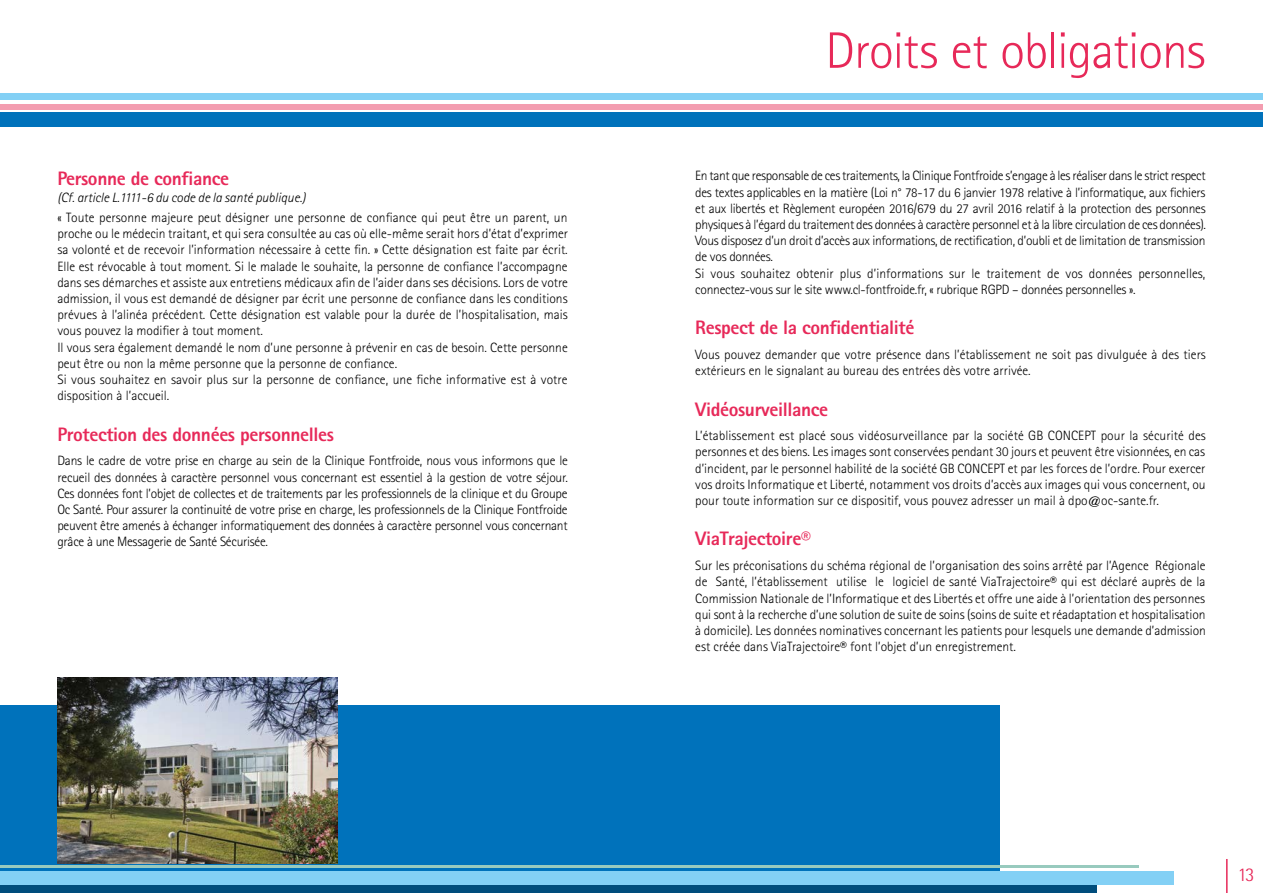
<style>
.page{position:relative;width:1263px;height:893px;background:#fff}
.page>*{position:absolute;margin:0;border:0;box-sizing:border-box;transform-origin:0 0}
.t1{font:300 51.3px "Rotis Sans Serif";letter-spacing:-.02em;color:#e72959}
.t2{font:800 19.5px "Rotis Sans Serif";letter-spacing:-.02em;color:#e72959}
.t3{font:300 19.5px "Rotis Semi Sans";color:#e72959}
.t4{font:300 13.5px/16.2px "Rotis Sans Serif";color:#000;text-align:justify}
.t5{font:300 13.5px/16.2px "Rotis Sans Serif";letter-spacing:-.02em;color:#000}
.t6{font:italic 300 13.5px "Rotis Sans Serif";color:#000}
</style>
<div class="page">
<hr style="left:1226px;top:859px;width:1px;height:34px;background:#e72959">
<div style="left:0;top:706px;width:999px;height:187px;background:#0072bb"></div>
<div style="left:0;top:884px;width:1096px;height:9px;background:#004d7c"></div>
<hr style="left:0;top:866px;width:1138px;height:2px;background:#98cabe">
<div style="left:0;top:872px;width:1173px;height:13px;background:#83d0f5"></div>
<div style="left:0;top:94px;width:1263px;height:6px;background:#83d0f5"></div>
<div style="left:0;top:104px;width:1263px;height:5px;background:#f39db0"></div>
<div style="left:0;top:113px;width:1263px;height:14px;background:#0072bb"></div>
<img style="left:57px;top:677px;width:280px;height:187px">
<h2 class="t2" style="left:57px;top:166px;width:173px">Personne de confiance</h2>
<p class="t6" style="left:57px;top:189px;width:250px">(Cf. article L.1111-6 du code de la santé publique.)</p>
<p class="t4" style="left:57px;top:209px;width:512px;text-align:left">« Toute personne majeure peut désigner une personne de confiance qui peut être un parent, un proche ou le médecin traitant, et qui sera consultée au cas où elle-même serait hors d’état d’exprimer sa volonté et de recevoir l’information nécessaire à cette fin. » Cette désignation est faite par écrit.<br>Elle est révocable à tout moment. Si le malade le souhaite, la personne de confiance l’accompagne dans ses démarches et assiste aux entretiens médicaux afin de l’aider dans ses décisions. Lors de votre admission, il vous est demandé de désigner par écrit une personne de confiance dans les conditions prévues à l’alinéa précédent. Cette désignation est valable pour la durée de l’hospitalisation, mais vous pouvez la modifier à tout moment.<br>Il vous sera également demandé le nom d’une personne à prévenir en cas de besoin. Cette personne peut être ou non la même personne que la personne de confiance.<br>Si vous souhaitez en savoir plus sur la personne de confiance, une fiche informative est à votre disposition à l’accueil.</p>
<h2 class="t2" style="left:57px;top:422px;width:278px">Protection des données personnelles</h2>
<p class="t4" style="left:57px;top:453px;width:512px">Dans le cadre de votre prise en charge au sein de la Clinique Fontfroide, nous vous informons que le recueil des données à caractère personnel vous concernant est essentiel à la gestion de votre séjour.<br>Ces données font l’objet de collectes et de traitements par les professionnels de la clinique et du Groupe Oc Santé. Pour assurer la continuité de votre prise en charge, les professionnels de la Clinique Fontfroide peuvent être amenés à échanger informatiquement des données à caractère personnel vous concernant grâce à une Messagerie de Santé Sécurisée.</p>
<h1 class="t1" style="left:825px;top:21px;width:382px">Droits et obligations</h1>
<p class="t5" style="left:695px;top:168px;width:512px">En tant que responsable de ces traitements, la Clinique Fontfroide s’engage à les réaliser dans le strict respect des textes applicables en la matière (Loi n° 78-17 du 6 janvier 1978 relative à l’informatique, aux fichiers et aux libertés et Règlement européen 2016/679 du 27 avril 2016 relatif à la protection des personnes physiques à l’égard du traitement des données à caractère personnel et à la libre circulation de ces données).<br>Vous disposez d’un droit d’accès aux informations, de rectification, d’oubli et de limitation de transmission de vos données.<br>Si vous souhaitez obtenir plus d’informations sur le traitement de vos données personnelles, connectez‑vous sur le site www.cl-fontfroide.fr, « rubrique RGPD – données personnelles ».</p>
<h2 class="t2" style="left:695px;top:315px;width:221px">Respect de la confidentialité</h2>
<p class="t4" style="left:695px;top:346px;width:512px">Vous pouvez demander que votre présence dans l’établissement ne soit pas divulguée à des tiers extérieurs en le signalant au bureau des entrées dès votre arrivée.</p>
<h2 class="t2" style="left:695px;top:396px;width:134px">Vidéosurveillance</h2>
<p class="t4" style="left:695px;top:428px;width:512px">L’établissement est placé sous vidéosurveillance par la société GB CONCEPT pour la sécurité des personnes et des biens. Les images sont conservées pendant 30 jours et peuvent être visionnées, en cas d’incident, par le personnel habilité de la société GB CONCEPT et par les forces de l’ordre. Pour exercer vos droits Informatique et Liberté, notamment vos droits d’accès aux images qui vous concernent, ou pour toute information sur ce dispositif, vous pouvez adresser un mail à dpo@oc-sante.fr.</p>
<h2 class="t2" style="left:695px;top:526px;width:117px">ViaTrajectoire®</h2>
<p class="t4" style="left:695px;top:557px;width:512px">Sur les préconisations du schéma régional de l’organisation des soins arrêté par l’Agence Régionale de Santé, l’établissement utilise le logiciel de santé ViaTrajectoire® qui est déclaré auprès de la Commission Nationale de l’Informatique et des Libertés et offre une aide à l’orientation des personnes qui sont à la recherche d’une solution de suite de soins (soins de suite et réadaptation et hospitalisation à domicile). Les données nominatives concernant les patients pour lesquels une demande d’admission est créée dans ViaTrajectoire® font l’objet d’un enregistrement.</p>
<h2 class="t3" style="left:1237px;top:863px;width:19px">13</h2>
</div>
